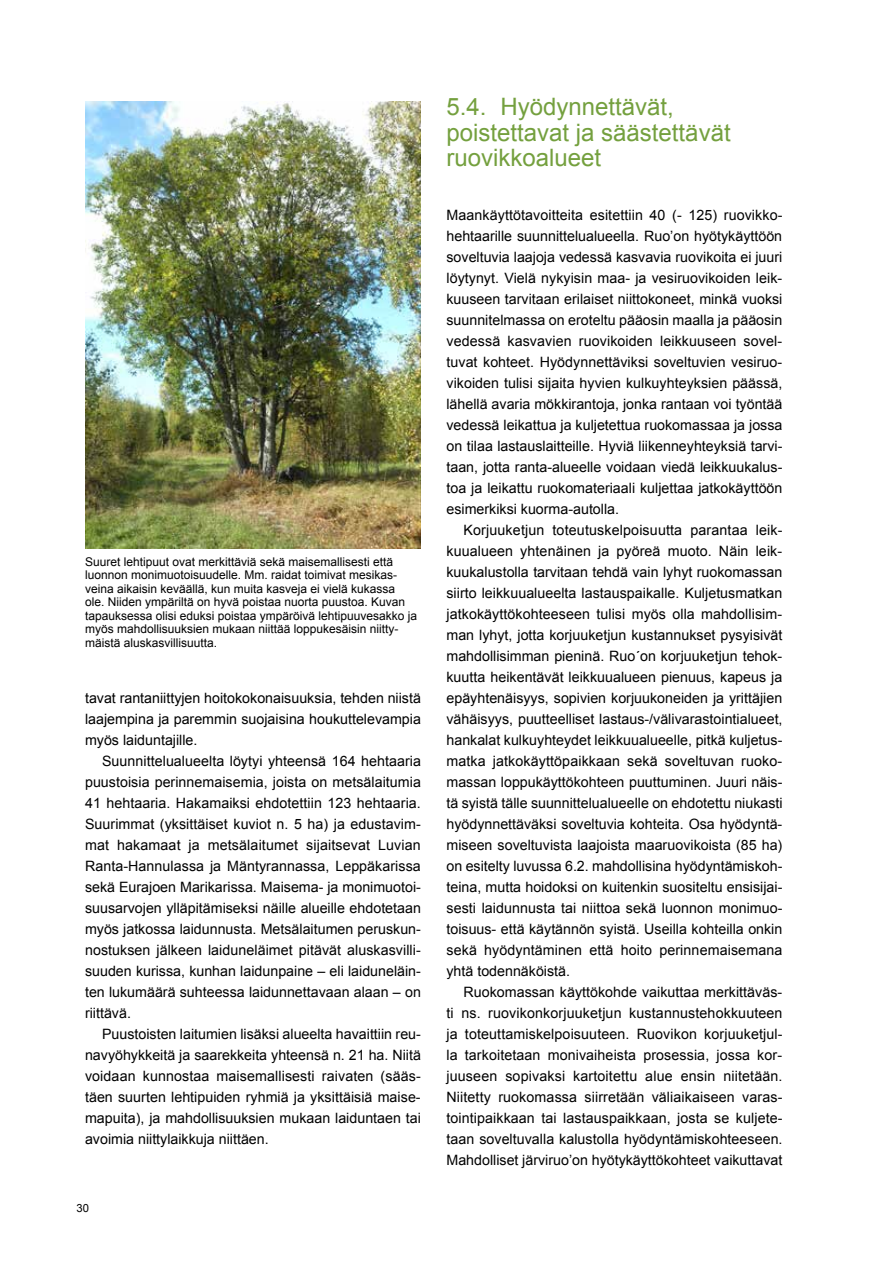
<style>
.page{position:relative;width:893px;height:1263px;background:#fff}
.page>*{position:absolute;margin:0;border:0;box-sizing:border-box;transform-origin:0 0}
.t1{font:24px/25.5px "Arial";color:#74a03e}
.t2{font:14.25px/21px "Arial";color:#000;text-align:justify}
.t3{font:12px/13.5px "Arial";color:#000}
.t4{font:11.25px "Arial";color:#000}
</style>
<div class="page">
<img style="left:86px;top:101px;width:335px;height:447px">
<p class="t3" style="left:85px;top:555px;width:334px">Suuret lehtipuut ovat merkittäviä sekä maisemallisesti että luonnon monimuotoisuudelle. Mm. raidat toimivat mesikas&shy;veina aikaisin keväällä, kun muita kasveja ei vielä kukassa ole. Niiden ympäriltä on hyvä poistaa nuorta puustoa. Kuvan tapauksessa olisi eduksi poistaa ympäröivä lehtipuuvesakko ja myös mahdollisuuksien mukaan niittää loppukesäisin niitty&shy;mäistä aluskasvillisuutta.</p>
<p class="t2" style="left:85px;top:687px;width:337px">tavat rantaniittyjen hoitokokonaisuuksia, tehden niistä laajempina ja paremmin suojaisina houkuttelevampia myös laiduntajille.</p>
<p class="t2" style="left:85px;top:750px;width:337px;text-indent:17px">Suunnittelualueelta löytyi yhteensä 164 hehtaaria puustoisia perinnemaisemia, joista on metsälaitumia 41 hehtaaria. Hakamaiksi ehdotettiin 123 hehtaaria.<br>Suurimmat (yksittäiset kuviot n. 5 ha) ja edustavim&shy;mat hakamaat ja metsälaitumet sijaitsevat Luvian Ranta-Hannulassa ja Mäntyrannassa, Leppäkarissa sekä Eurajoen Marikarissa. Maisema- ja monimuotoi&shy;suusarvojen ylläpitämiseksi näille alueille ehdotetaan myös jatkossa laidunnusta. Metsälaitumen peruskun&shy;nostuksen jälkeen laiduneläimet pitävät aluskasvilli&shy;suuden kurissa, kunhan laidunpaine – eli laiduneläin&shy;ten lukumäärä suhteessa laidunnettavaan alaan – on riittävä.</p>
<p class="t2" style="left:85px;top:1024px;width:337px;text-indent:17px">Puustoisten laitumien lisäksi alueelta havaittiin reu&shy;navyöhykkeitä ja saarekkeita yhteensä n. 21 ha. Niitä voidaan kunnostaa maisemallisesti raivaten (sääs&shy;täen suurten lehtipuiden ryhmiä ja yksittäisiä maise&shy;mapuita), ja mahdollisuuksien mukaan laiduntaen tai avoimia niittylaikkuja niittäen.</p>
<p class="t4" style="left:77px;top:1201px;width:14px">30</p>
<h1 class="t1" style="left:446px;top:94px;width:286px">5.4. Hyödynnettävät, poistettavat ja säästettävät ruovikkoalueet</h1>
<p class="t2" style="left:446px;top:204px;width:337px">Maankäyttötavoitteita esitettiin 40 (- 125) ruovikko&shy;hehtaarille suunnittelualueella. Ruo’on hyötykäyttöön soveltuvia laajoja vedessä kasvavia ruovikoita ei juuri löytynyt. Vielä nykyisin maa- ja vesiruovikoiden leik&shy;kuuseen tarvitaan erilaiset niittokoneet, minkä vuoksi suunnitelmassa on eroteltu pääosin maalla ja pääosin vedessä kasvavien ruovikoiden leikkuuseen sovel&shy;tuvat kohteet. Hyödynnettäviksi soveltuvien vesiruo&shy;vikoiden tulisi sijaita hyvien kulkuyhteyksien päässä, lähellä avaria mökkirantoja, jonka rantaan voi työntää vedessä leikattua ja kuljetettua ruokomassaa ja jossa on tilaa lastauslaitteille. Hyviä liikenneyhteyksiä tarvi&shy;taan, jotta ranta-alueelle voidaan viedä leikkuukalus&shy;toa ja leikattu ruokomateriaali kuljettaa jatkokäyttöön esimerkiksi kuorma-autolla.</p>
<p class="t2" style="left:446px;top:520px;width:338px;text-indent:17px">Korjuuketjun toteutuskelpoisuutta parantaa leik&shy;kuualueen yhtenäinen ja pyöreä muoto. Näin leik&shy;kuukalustolla tarvitaan tehdä vain lyhyt ruokomassan siirto leikkuualueelta lastauspaikalle. Kuljetusmatkan jatkokäyttökohteeseen tulisi myös olla mahdollisim&shy;man lyhyt, jotta korjuuketjun kustannukset pysyisivät mahdollisimman pieninä. Ruo´on korjuuketjun tehok&shy;kuutta heikentävät leikkuualueen pienuus, kapeus ja epäyhtenäisyys, sopivien korjuukoneiden ja yrittäjien vähäisyys, puutteelliset lastaus-/välivarastointialueet, hankalat kulkuyhteydet leikkuualueelle, pitkä kuljetus&shy;matka jatkokäyttöpaikkaan sekä soveltuvan ruoko&shy;massan loppukäyttökohteen puuttuminen. Juuri näis&shy;tä syistä tälle suunnittelualueelle on ehdotettu niukasti hyödynnettäväksi soveltuvia kohteita. Osa hyödyntä&shy;miseen soveltuvista laajoista maaruovikoista (85 ha) on esitelty luvussa 6.2. mahdollisina hyödyntämiskoh&shy;teina, mutta hoidoksi on kuitenkin suositeltu ensisijai&shy;sesti laidunnusta tai niittoa sekä luonnon monimuo&shy;toisuus- että käytännön syistä. Useilla kohteilla onkin sekä hyödyntäminen että hoito perinnemaisemana yhtä todennäköistä.</p>
<p class="t2" style="left:446px;top:982px;width:338px;text-indent:17px">Ruokomassan käyttökohde vaikuttaa merkittäväs&shy;ti ns. ruovikonkorjuuketjun kustannustehokkuuteen ja toteuttamiskelpoisuuteen. Ruovikon korjuuketjul&shy;la tarkoitetaan monivaiheista prosessia, jossa kor&shy;juuseen sopivaksi kartoitettu alue ensin niitetään.<br>Niitetty ruokomassa siirretään väliaikaiseen varas&shy;tointipaikkaan tai lastauspaikkaan, josta se kuljete&shy;taan soveltuvalla kalustolla hyödyntämiskohteeseen.<br>Mahdolliset järviruo’on hyötykäyttökohteet vaikuttavat</p>
</div>
